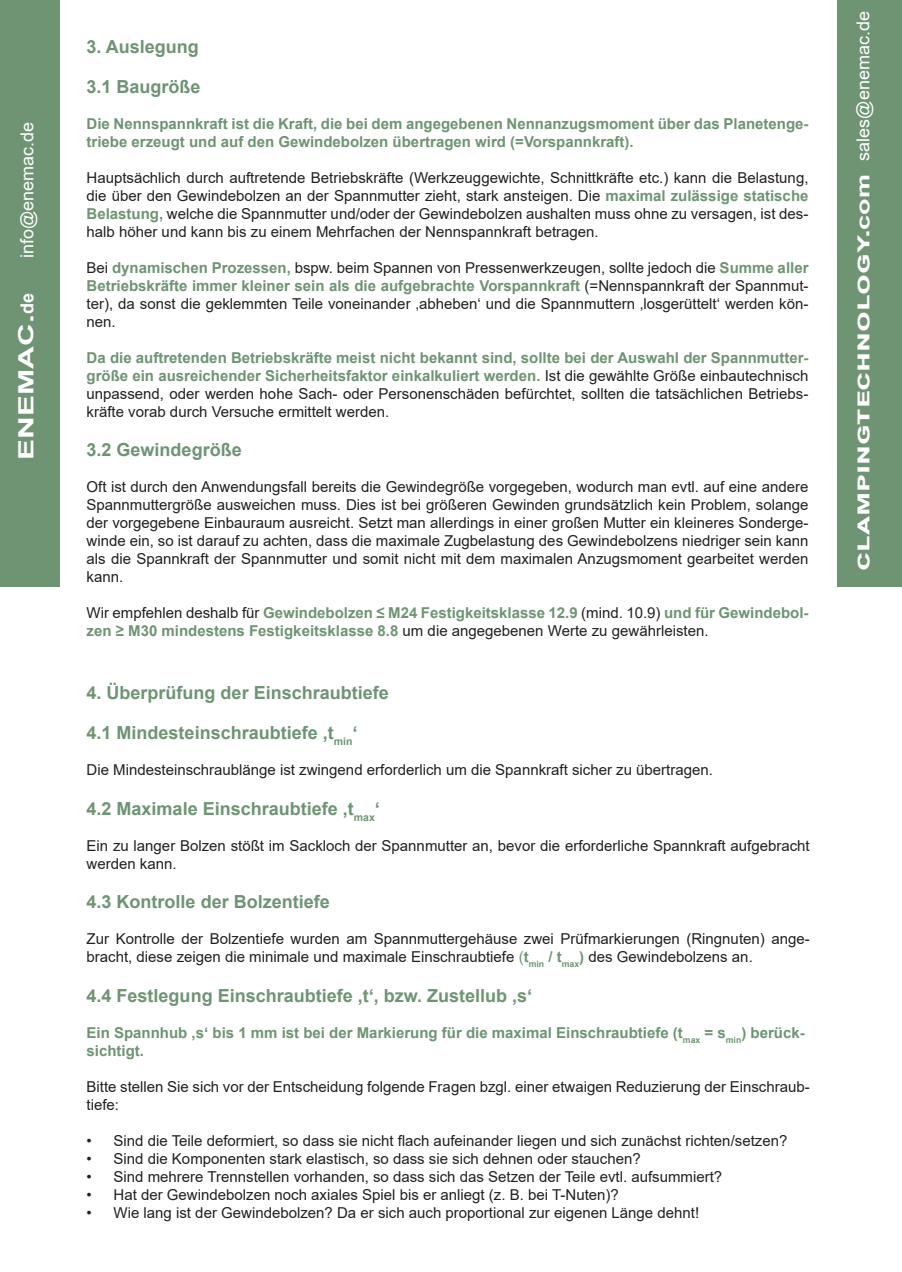
<style>
.page{position:relative;width:902px;height:1272px;background:#fff}
.page>*{position:absolute;margin:0;border:0;box-sizing:border-box;transform-origin:0 0}
.t1{font:700 21px "Arial";color:#fff;scale:1.5 1}
.t2{font:700 18px "Arial";color:#6e9473}
.t3{font:18px "Arial";color:#fff}
.t4{font:15px/18px "Arial";color:#231f20;text-align:justify}
.t5{font:700 15px/18px "Arial";color:#6e9473}
.s1{font-size:18px}
.s2{font-weight:700;color:#6e9473}
.s3{font-weight:400;color:#231f20}
.s4{color:#6e9473}
.s5{font-weight:400;font-size:18px}
</style>
<div class="page">
<div style="left:0;top:0;width:59px;height:586px;background:#6e9473"></div>
<div style="left:837px;top:0;width:64px;height:586px;background:#6e9473"></div>
<p class="t3" style="left:15px;top:258px;width:138px;rotate:-90deg">info@enemac.de</p>
<p class="t1" style="left:11px;top:460px;width:112px;rotate:-90deg">ENEMAC.<span class="s1">de</span></p>
<p class="t2" style="left:87px;top:34px;width:114px">3. Auslegung</p>
<p class="t2" style="left:87px;top:73px;width:116px">3.1 Baugröße</p>
<p class="t5" style="left:87px;top:114px;width:723px">Die Nennspannkraft ist die Kraft, die bei dem angegebenen Nennanzugsmoment über das Planetenge&shy;triebe erzeugt und auf den Gewindebolzen übertragen wird (=Vorspannkraft).</p>
<p class="t4" style="left:87px;top:168px;width:723px">Hauptsächlich durch auftretende Betriebskräfte (Werkzeuggewichte, Schnittkräfte etc.) kann die Belastung, die über den Gewindebolzen an der Spannmutter zieht, stark ansteigen. Die <span class="s2">maximal zulässige statische Belastung,</span> welche die Spannmutter und/oder der Gewindebolzen aushalten muss ohne zu versagen, ist des&shy;halb höher und kann bis zu einem Mehrfachen der Nennspannkraft betragen.</p>
<p class="t4" style="left:87px;top:258px;width:723px">Bei <span class="s2">dynamischen Prozessen,</span> bspw. beim Spannen von Pressenwerkzeugen, sollte jedoch die <span class="s2">Summe aller Betriebskräfte immer kleiner sein als die aufgebrachte Vorspannkraft</span> (=Nennspannkraft der Spannmut&shy;ter), da sonst die geklemmten Teile voneinander ‚abheben‘ und die Spannmuttern ‚losgerüttelt‘ werden kön&shy;nen.</p>
<p class="t4" style="left:87px;top:348px;width:723px"><span class="s2">Da die auftretenden Betriebskräfte meist nicht bekannt sind, sollte bei der Auswahl der Spannmutter&shy;größe ein ausreichender Sicherheitsfaktor einkalkuliert werden.</span> Ist die gewählte Größe einbautechnisch unpassend, oder werden hohe Sach- oder Personenschäden befürchtet, sollten die tatsächlichen Betriebs&shy;kräfte vorab durch Versuche ermittelt werden.</p>
<p class="t2" style="left:87px;top:437px;width:157px">3.2 Gewindegröße</p>
<p class="t4" style="left:87px;top:478px;width:723px">Oft ist durch den Anwendungsfall bereits die Gewindegröße vorgegeben, wodurch man evtl. auf eine andere Spannmuttergröße ausweichen muss. Dies ist bei größeren Gewinden grundsätzlich kein Problem, solange der vorgegebene Einbauraum ausreicht. Setzt man allerdings in einer großen Mutter ein kleineres Sonderge&shy;winde ein, so ist darauf zu achten, dass die maximale Zugbelastung des Gewindebolzens niedriger sein kann als die Spannkraft der Spannmutter und somit nicht mit dem maximalen Anzugsmoment gearbeitet werden kann.</p>
<p class="t5" style="left:87px;top:604px;width:723px"><span class="s3">Wir empfehlen deshalb für</span> Gewindebolzen ≤ M24 Festigkeitsklasse 12.9 <span class="s3">(mind. 10.9)</span> und für Gewindebol&shy;zen ≥ M30 mindestens Festigkeitsklasse 8.8 <span class="s3">um die angegebenen Werte zu gewährleisten.</span></p>
<p class="t2" style="left:87px;top:680px;width:304px">4. Überprüfung der Einschraubtiefe</p>
<p class="t2" style="left:87px;top:720px;width:272px">4.1 Mindesteinschraubtiefe ‚t<sub>min</sub>‘</p>
<p class="t4" style="left:87px;top:760px;width:628px">Die Mindesteinschraublänge ist zwingend erforderlich um die Spannkraft sicher zu übertragen.</p>
<p class="t2" style="left:87px;top:795px;width:295px">4.2 Maximale Einschraubtiefe ‚t<sub>max</sub>‘</p>
<p class="t4" style="left:87px;top:836px;width:724px">Ein zu langer Bolzen stößt im Sackloch der Spannmutter an, bevor die erforderliche Spannkraft aufgebracht werden kann.</p>
<p class="t2" style="left:87px;top:889px;width:245px">4.3 Kontrolle der Bolzentiefe</p>
<p class="t4" style="left:87px;top:929px;width:724px">Zur Kontrolle der Bolzentiefe wurden am Spannmuttergehäuse zwei Prüfmarkierungen (Ringnuten) ange&shy;bracht, diese zeigen die minimale und maximale Einschraubtiefe <span class="s4">(</span><span class="s2">t</span><sub>min</sub> <span class="s2">/ t</span><sub>max</sub><span class="s2">)</span> des Gewindebolzens an.</p>
<p class="t2" style="left:87px;top:982px;width:447px">4.4 Festlegung Einschraubtiefe ‚t‘, bzw. Zustellub ‚s‘</p>
<p class="t5" style="left:87px;top:1023px;width:719px">Ein Spannhub ‚s‘ bis 1 mm ist bei der Markierung für die maximal Einschraubtiefe (t<sub>max</sub> = s<sub>min</sub>) berück&shy;sichtigt.</p>
<p class="t4" style="left:87px;top:1077px;width:724px">Bitte stellen Sie sich vor der Entscheidung folgende Fragen bzgl. einer etwaigen Reduzierung der Einschraub&shy;tiefe:</p>
<p class="t4" style="left:87px;top:1131px;width:702px">• Sind die Teile deformiert, so dass sie nicht flach aufeinander liegen und sich zunächst richten/setzen?</p>
<p class="t4" style="left:87px;top:1149px;width:555px">• Sind die Komponenten stark elastisch, so dass sie sich dehnen oder stauchen?</p>
<p class="t4" style="left:87px;top:1167px;width:637px">• Sind mehrere Trennstellen vorhanden, so dass sich das Setzen der Teile evtl. aufsummiert?</p>
<p class="t4" style="left:87px;top:1185px;width:533px">• Hat der Gewindebolzen noch axiales Spiel bis er anliegt (z. B. bei T-Nuten)?</p>
<p class="t4" style="left:87px;top:1203px;width:614px">• Wie lang ist der Gewindebolzen? Da er sich auch proportional zur eigenen Länge dehnt!</p>
<p class="t1" style="left:847px;top:570px;width:374px;rotate:-90deg">clampingtechnology.<span class="s1">com</span> <span class="s5">sales@enemac.de</span></p>
</div>
